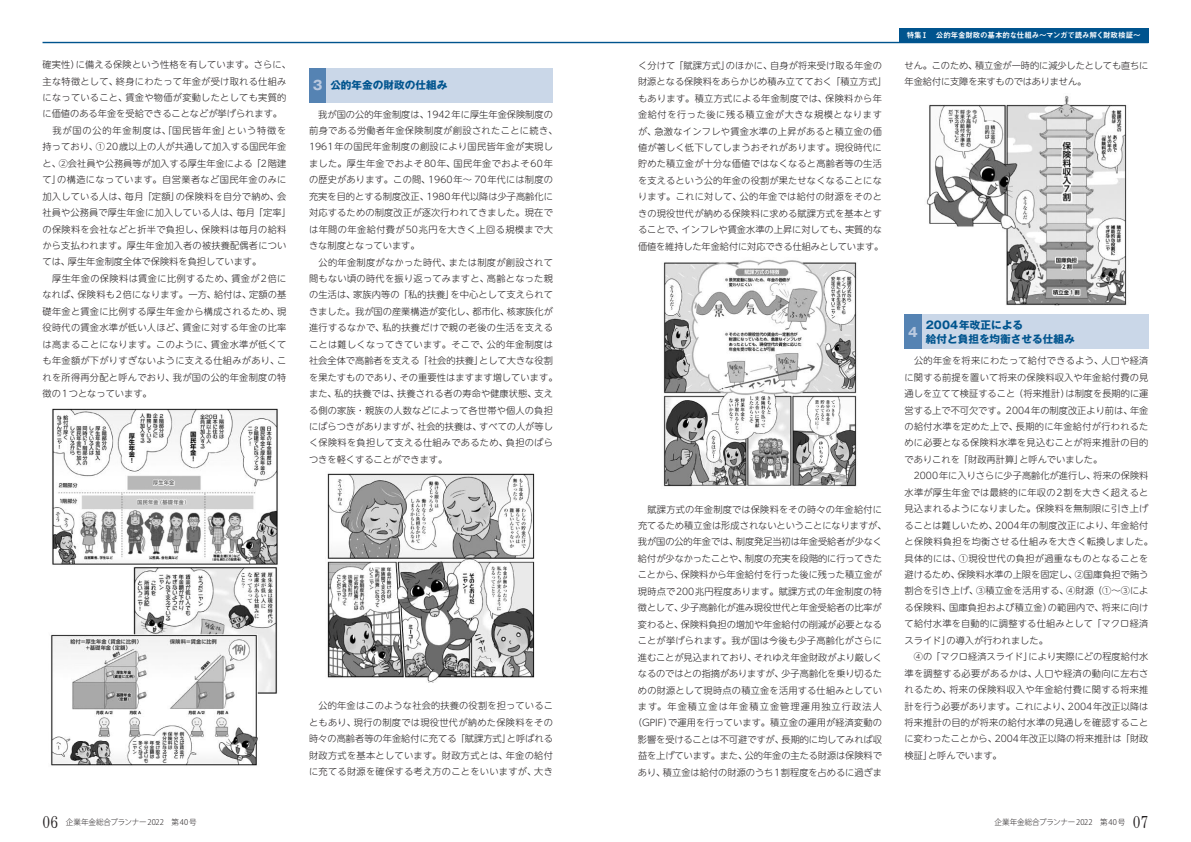
<style>
.page{position:relative;width:1191px;height:842px;background:#fff}
.page>*{position:absolute;margin:0;border:0;box-sizing:border-box;transform-origin:0 0}
.t1{font:700 12.8px "Gothic MB101 Pro";color:#bbcae0}
.t2{font:700 10.6px/14.2px "Gothic MB101 Pro";color:#00548e}
.t3{font:300 9.2px/16.4px "UD Shin M Go Pr 6";letter-spacing:.02em;color:#231f20}
.t4{font:300 9.2px/16.4px "UD Shin M Go Pr 6";letter-spacing:-.005em;color:#231f20;text-align:center}
.t5{font:300 9.2px/16.4px "UD Shin M Go Pr 6";letter-spacing:-.01em;color:#231f20}
.t6{font:300 7.8px "Koz Go Pro";letter-spacing:-.01em;color:#231f20}
.t7{font:7.8px "Midashi Go Pro MB31";letter-spacing:-.025em;color:#fff}
.s1{font-size:12.8px;color:#bbcae0}
.s2{font-family:"M News M Pro";font-size:16px}
</style>
<div class="page">
<hr style="left:43px;top:42px;width:1105px;height:1px;background:#00548e">
<div style="left:898px;top:28px;width:250px;height:15px;background:#00548e"></div>
<img style="left:926px;top:95px;width:201px;height:211px">
<div style="left:904px;top:315px;width:17px;height:34px;background:#5583b3"></div>
<div style="left:921px;top:315px;width:227px;height:34px;background:#cad7e8"></div>
<img style="left:663px;top:259px;width:194px;height:228px">
<div style="left:309px;top:68px;width:17px;height:34px;background:#5583b3"></div>
<div style="left:326px;top:68px;width:227px;height:34px;background:#cad7e8"></div>
<img style="left:327px;top:473px;width:208px;height:210px">
<img style="left:50px;top:408px;width:228px;height:358px">
<p class="t3" style="left:43px;top:56px;width:250px">確実性）に備える保険という性格を有しています。さらに、主な特徴として、終身にわたって年金が受け取れる仕組みになっていること、賃金や物価が変動したとしても実質的に価値のある年金を受給できることなどが挙げられます。　我が国の公的年金制度は、「国民皆年金」という特徴を持っており、①20歳以上の人が共通して加入する国民年金と、②会社員や公務員等が加入する厚生年金による「2階建て」の構造になっています。自営業者など国民年金のみに加入している人は、毎月「定額」の保険料を自分で納め、会社員や公務員で厚生年金に加入している人は、毎月「定率」の保険料を会社などと折半で負担し、保険料は毎月の給料から支払われます。厚生年金加入者の被扶養配偶者については、厚生年金制度全体で保険料を負担しています。<br>　厚生年金の保険料は賃金に比例するため、賃金が2倍になれば、保険料も2倍になります。一方、給付は、定額の基礎年金と賃金に比例する厚生年金から構成されるため、現役時代の賃金水準が低い人ほど、賃金に対する年金の比率は高まることになります。このように、賃金水準が低くても年金額が下がりすぎないように支える仕組みがあり、これを所得再分配と呼んでおり、我が国の公的年金制度の特徴の1つとなっています。</p>
<p class="t2" style="left:313px;top:77px;width:136px"><span class="s1">3</span> 公的年金の財政の仕組み</p>
<p class="t3" style="left:309px;top:105px;width:250px">　我が国の公的年金制度は、1942年に厚生年金保険制度の前身である労働者年金保険制度が創設されたことに続き、<br>1961年の国民年金制度の創設により国民皆年金が実現しました。厚生年金でおよそ80年、国民年金でおよそ60年の歴史があります。この間、1960年～ 70年代には制度の充実を目的とする制度改正、1980年代以降は少子高齢化に対応するための制度改正が逐次行われてきました。現在では年間の年金給付費が50兆円を大きく上回る規模まで大きな制度となっています。<br>　公的年金制度がなかった時代、または制度が創設されて間もない頃の時代を振り返ってみますと、高齢となった親の生活は、家族内等の「私的扶養」を中心として支えられてきました。我が国の産業構造が変化し、都市化、核家族化が進行するなかで、私的扶養だけで親の老後の生活を支えることは難しくなってきています。そこで、公的年金制度は社会全体で高齢者を支える「社会的扶養」として大きな役割を果たすものであり、その重要性はますます増しています。また、私的扶養では、扶養される者の寿命や健康状態、支える側の家族・親族の人数などによって各世帯や個人の負担にばらつきがありますが、社会的扶養は、すべての人が等しく保険料を負担して支える仕組みであるため、負担のばらつきを軽くすることができます。</p>
<p class="t3" style="left:309px;top:697px;width:245px;text-align:justify">　公的年金はこのような社会的扶養の役割を担っていることもあり、現行の制度では現役世代が納めた保険料をその時々の高齢者等の年金給付に充てる「賦課方式」と呼ばれる財政方式を基本としています。財政方式とは、年金の給付に充てる財源を確保する考え方のことをいいますが、大き</p>
<p class="t3" style="left:638px;top:57px;width:250px">く分けて「賦課方式」のほかに、自身が将来受け取る年金の財源となる保険料をあらかじめ積み立てておく「積立方式」もあります。積立方式による年金制度では、保険料から年金給付を行った後に残る積立金が大きな規模となりますが、急激なインフレや賃金水準の上昇があると積立金の価値が著しく低下してしまうおそれがあります。現役時代に貯めた積立金が十分な価値ではなくなると高齢者等の生活を支えるという公的年金の役割が果たせなくなることになります。これに対して、公的年金では給付の財源をそのときの現役世代が納める保険料に求める賦課方式を基本とすることで、インフレや賃金水準の上昇に対しても、実質的な価値を維持した年金給付に対応できる仕組みとしています。</p>
<p class="t7" style="left:906px;top:29px;width:235px">特集Ⅰ　公的年金財政の基本的な仕組み～マンガで読み解く財政検証～</p>
<p class="t5" style="left:904px;top:56px;width:245px">せん。このため、積立金が一時的に減少したとしても直ちに年金給付に支障を来すものではありません。</p>
<p class="t4" style="left:633px;top:500px;width:255px">　賦課方式の年金制度では保険料をその時々の年金給付に充てるため積立金は形成されないということになりますが、我が国の公的年金では、制度発足当初は年金受給者が少なく給付が少なかったことや、制度の充実を段階的に行ってきたことから、保険料から年金給付を行った後に残った積立金が現時点で200兆円程度あります。賦課方式の年金制度の特徴として、少子高齢化が進み現役世代と年金受給者の比率が変わると、保険料負担の増加や年金給付の削減が必要となることが挙げられます。我が国は今後も少子高齢化がさらに進むことが見込まれており、それゆえ年金財政がより厳しくなるのではとの指摘がありますが、少子高齢化を乗り切るための財源として現時点の積立金を活用する仕組みとしています。年金積立金は年金積立金管理運用独立行政法人（GPIF）で運用を行っています。積立金の運用が経済変動の影響を受けることは不可避ですが、長期的に均してみれば収益を上げています。また、公的年金の主たる財源は保険料であり、積立金は給付の財源のうち1割程度を占めるに過ぎま</p>
<h1 class="t1" style="left:908px;top:321px;width:11px">4</h1>
<p class="t2" style="left:926px;top:316px;width:150px">2004年改正による<br>給付と負担を均衡させる仕組み</p>
<p class="t3" style="left:904px;top:352px;width:250px">　公的年金を将来にわたって給付できるよう、人口や経済に関する前提を置いて将来の保険料収入や年金給付費の見通しを立てて検証すること（将来推計）は制度を長期的に運営する上で不可欠です。2004年の制度改正より前は、年金の給付水準を定めた上で、長期的に年金給付が行われるために必要となる保険料水準を見込むことが将来推計の目的でありこれを「財政再計算」と呼んでいました。<br>　2000年に入りさらに少子高齢化が進行し、将来の保険料水準が厚生年金では最終的に年収の2割を大きく超えると見込まれるようになりました。保険料を無制限に引き上げることは難しいため、2004年の制度改正により、年金給付と保険料負担を均衡させる仕組みを大きく転換しました。具体的には、①現役世代の負担が過重なものとなることを避けるため、保険料水準の上限を固定し、②国庫負担で賄う割合を引き上げ、③積立金を活用する、④財源（①～③による保険料、国庫負担および積立金）の範囲内で、将来に向けて給付水準を自動的に調整する仕組みとして「マクロ経済スライド」の導入が行われました。<br>　④の「マクロ経済スライド」により実際にどの程度給付水準を調整する必要があるかは、人口や経済の動向に左右されるため、将来の保険料収入や年金給付費に関する将来推計を行う必要があります。これにより、2004年改正以降は将来推計の目的が将来の給付水準の見通しを確認することに変わったことから、2004年改正以降の将来推計は「財政検証」と呼んでいます。</p>
<p class="t6" style="left:43px;top:817px;width:156px"><span class="s2">06</span>　企業年金総合プランナー 2022　第 40号</p>
<p class="t6" style="left:994px;top:817px;width:155px">企業年金総合プランナー 2022　第 40号　<span class="s2">07</span></p>
</div>
